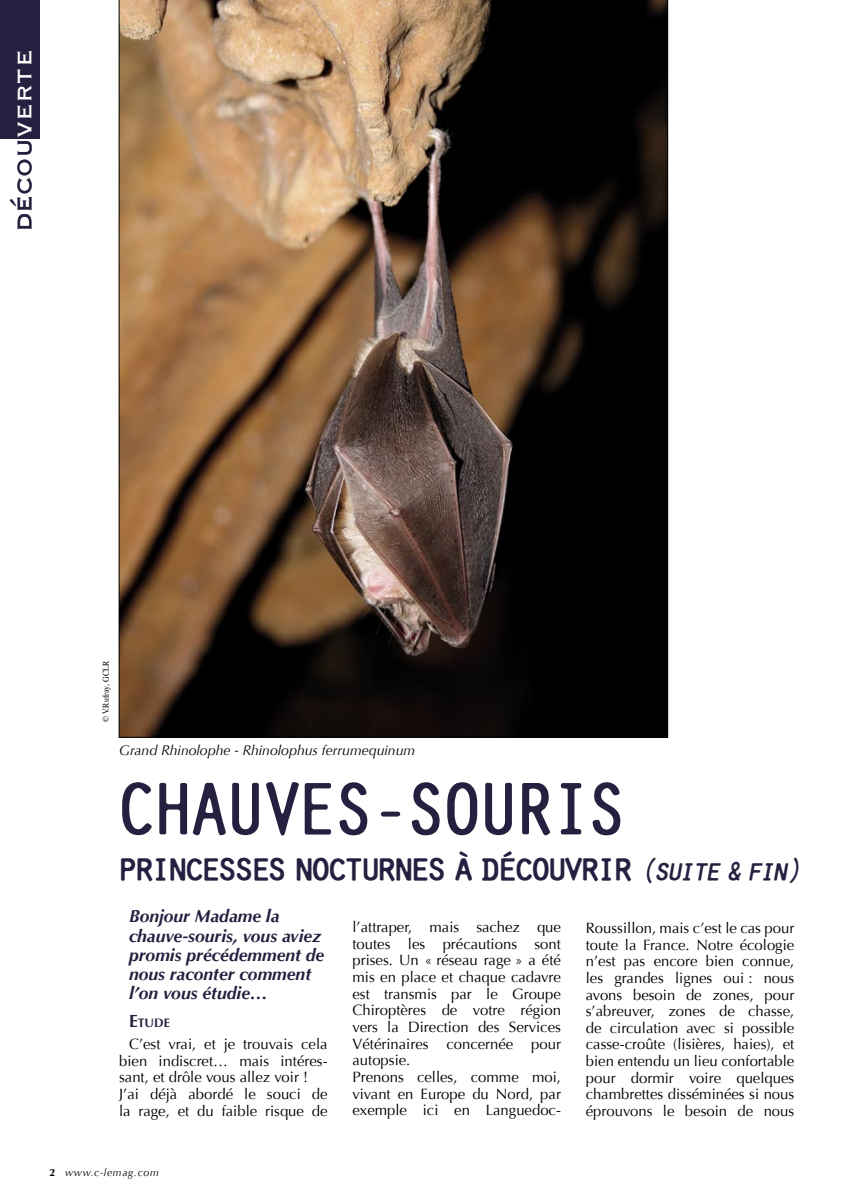
<style>
.page{position:relative;width:844px;height:1191px;background:#fff}
.page>*{position:absolute;margin:0;border:0;box-sizing:border-box;transform-origin:0 0}
.t1{font:75.25px "Pure Capital";color:#262040}
.t2{font:40.77px "Pure Capital";letter-spacing:-.05em;color:#262040;scale:.94 1}
.t3{font:31.5px "Copperplate Gothic BT";color:#262040}
.petite_relance{font:italic 700 17.5px/19.2px "Optima";color:#262040}
.texte_suit_petite_relance{font:14.88px/16.6px "Optima";color:#000;text-align:justify}
.t4{font:italic 14px "Optima";color:#000}
.texte_suit_petite_relance-2{font:700 12.25px "Optima";color:#262040}
.t5{font:italic 10.5px "Optima";letter-spacing:.06em;color:#000}
._5_-_Crédits{font:8.75px "Times";color:#000;scale:.9 1}
.s1{color:#fff}
.s2{font-style:italic;font-size:31.5px}
.s3{font-size:17.5px}
.s4{font-weight:700;font-style:normal}
</style>
<div class="page">
<img style="left:119px;top:0;width:549px;height:737px">
<div style="left:0;top:0;width:40px;height:139px;background:#262040"></div>
<p class="t3" style="left:7px;top:232px;width:185px;rotate:-90deg">décou<span class="s1">verte</span></p>
<p class="_5_-_Crédits" style="left:98px;top:722px;width:69px;rotate:-90deg">© V.Rufray, GCLR</p>
<p class="t4" style="left:119px;top:742px;width:297px">Grand Rhinolophe - Rhinolophus ferrumequinum</p>
<p class="t1" style="left:119px;top:769px;width:507px">CHAUVES-SOURIS</p>
<p class="t2" style="left:119px;top:845px;width:732px">princesses nocturnes à découvrir <span class="s2">(suite&amp;fin)</span></p>
<p class="petite_relance" style="left:129px;top:906px;width:197px">Bonjour Madame la chauve-souris, vous aviez promis précédemment de nous raconter comment l’on vous étudie…</p>
<p class="texte_suit_petite_relance-2" style="left:129px;top:1016px;width:42px"><span class="s3">E</span>TUDE</p>
<p class="texte_suit_petite_relance" style="left:119px;top:1036px;width:210px;text-indent:10px">C’est vrai, et je trouvais cela bien indiscret… mais intéres&shy;sant, et drôle vous allez voir !</p>
<p class="texte_suit_petite_relance" style="left:119px;top:1086px;width:210px">J’ai déjà abordé le souci de la rage, et du faible risque de</p>
<p class="texte_suit_petite_relance" style="left:352px;top:919px;width:210px">l’attraper, mais sachez que toutes les précautions sont prises. Un « réseau rage » a été mis en place et chaque cadavre est transmis par le Groupe Chiroptères de votre région vers la Direction des Services Vétérinaires concernée pour autopsie.</p>
<p class="texte_suit_petite_relance" style="left:352px;top:1068px;width:210px">Prenons celles, comme moi, vivant en Europe du Nord, par exemple ici en Languedoc-</p>
<p class="texte_suit_petite_relance" style="left:585px;top:919px;width:210px">Roussillon, mais c’est le cas pour toute la France. Notre écologie n’est pas encore bien connue, les grandes lignes oui : nous avons besoin de zones, pour s’abreuver, zones de chasse, de circulation avec si possible casse-croûte (lisières, haies), et bien entendu un lieu confortable pour dormir voire quelques chambrettes disséminées si nous éprouvons le besoin de nous</p>
<p class="t5" style="left:50px;top:1166px;width:111px"><span class="s4">2</span> www.c-lemag.com</p>
</div>
